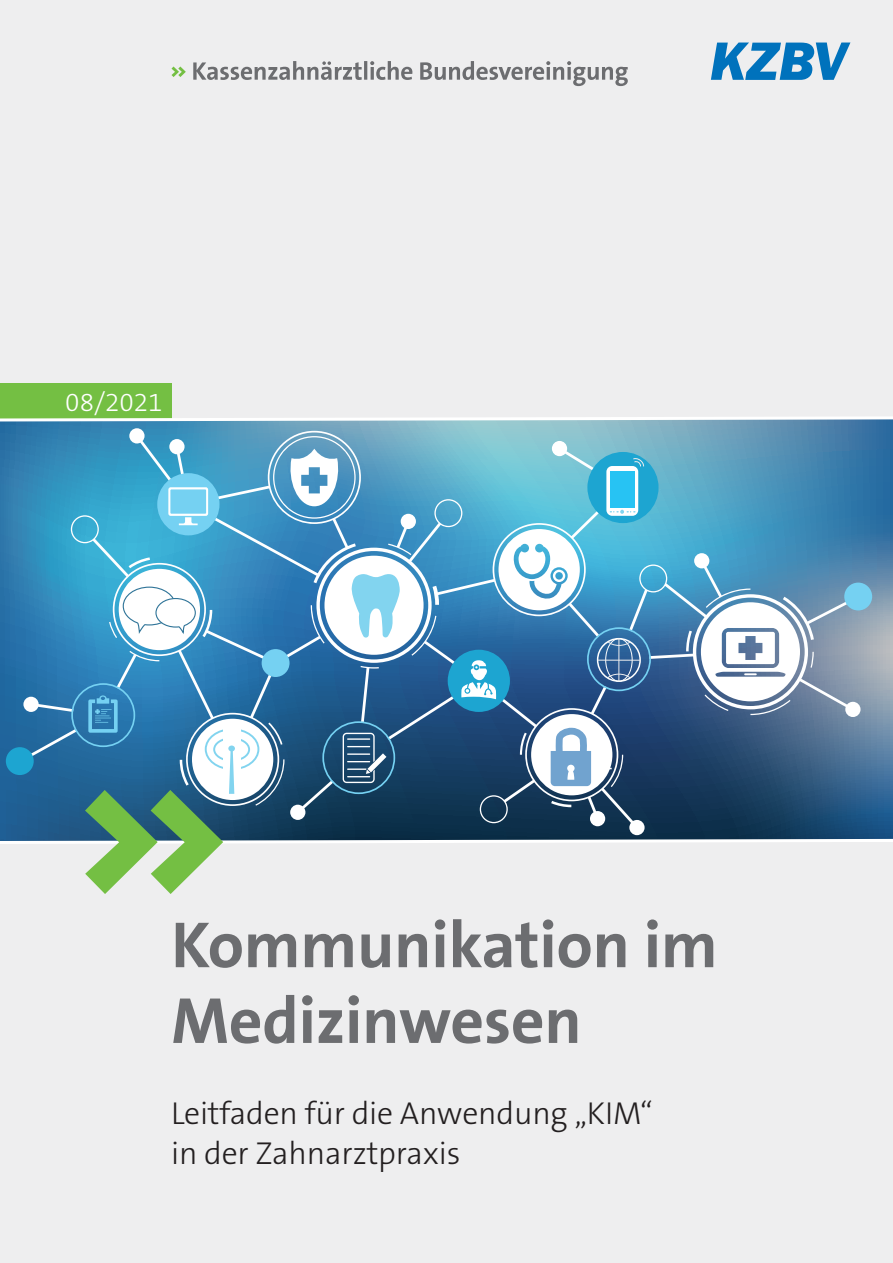
<style>
.page{position:relative;width:893px;height:1263px;background:#fff}
.page>*{position:absolute;margin:0;border:0;box-sizing:border-box;transform-origin:0 0}
.t1{font:700 65.7px/75.8px "The Sans B Plus W7";letter-spacing:-.005em;color:#6c6d70}
.t2{font:300 31.8px/39.5px "The Sans B Plus W3";letter-spacing:-.005em;color:#231f20}
.t3{font:300 26.25px "The Sans B Plus W3";color:#fff}
</style>
<div class="page">
<div style="left:0;top:842px;width:893px;height:421px;background:#eeeeef"></div>
<div style="left:0;top:0;width:893px;height:441px;background:#eeeeef"></div>
<svg style="left:0;top:423px;width:893px;height:150px;background:#4484ae"></svg>
<svg style="left:23px;top:428px;width:837px;height:145px;background:#59a7c9"></svg>
<div style="left:157px;top:473px;width:62px;height:62px;background:#75d1f2;border-radius:50%"></div>
<div style="left:587px;top:452px;width:72px;height:71px;background:#1da5d1;border-radius:50%"></div>
<svg style="left:168px;top:487px;width:40px;height:38px"></svg>
<svg style="left:193px;top:61px;width:435px;height:25px"></svg>
<svg style="left:171px;top:67px;width:15px;height:10px"></svg>
<svg style="left:711px;top:43px;width:139px;height:37px"></svg>
<div style="left:0;top:384px;width:171px;height:35px;background:#74bf43"></div>
<svg style="left:0;top:415px;width:893px;height:8px"></svg>
<svg style="left:0;top:573px;width:893px;height:321px"></svg>
<div style="left:606px;top:466px;width:32px;height:50px;background:#fff;border-radius:6px"></div>
<div style="left:610px;top:471px;width:25px;height:37px;background:#27c3f3"></div>
<svg style="left:610px;top:510px;width:25px;height:4px"></svg>
<svg style="left:633px;top:458px;width:11px;height:9px"></svg>
<p class="t3" style="left:65px;top:385px;width:99px">08/2021</p>
<h1 class="t1" style="left:171px;top:907px;width:548px">Kommunikation im<br>Medizinwesen</h1>
<p class="t2" style="left:171px;top:1094px;width:483px">Leitfaden für die Anwendung „KIM“ in der Zahnarztpraxis</p>
</div>
